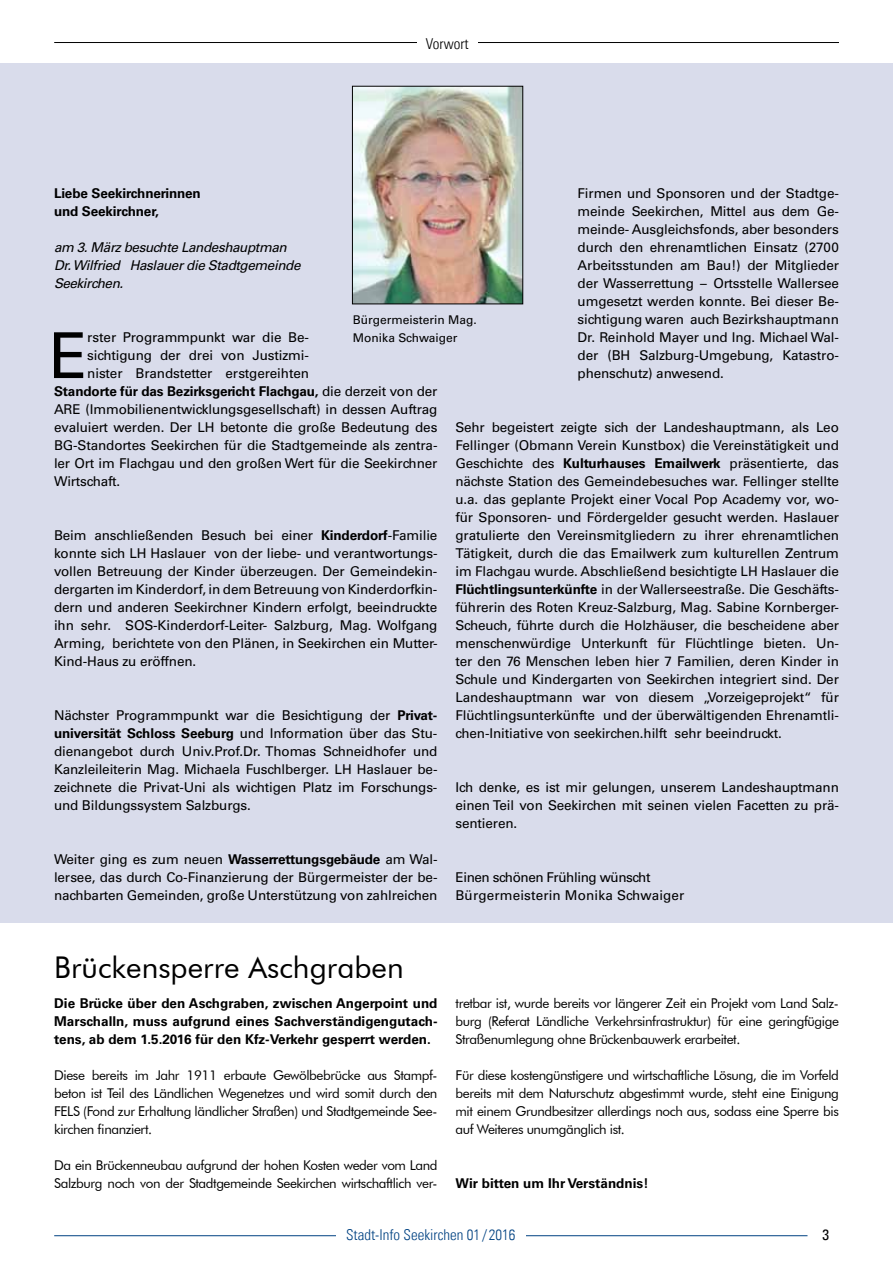
<style>
.page{position:relative;width:893px;height:1263px;background:#fff}
.page>*{position:absolute;margin:0;border:0;box-sizing:border-box;transform-origin:0 0}
.t1{font:63.3px "Univers LT Std";color:#000}
.t2{font:30px "Futura BT";color:#000}
.t3{font:15px "Univers Com 47 Light Cond";color:#004282}
.t4{font:15px "Univers Com 47 Light Cond";color:#000}
.t5{font:condensed 15px "Univers Com 57";color:#000}
.t6{font:13.5px/18px "Univers LT Std";letter-spacing:-.01em;color:#000;text-align:justify}
.t7{font:13.5px/18px "Futura BT";letter-spacing:-.03em;color:#000;text-align:justify}
.t8{font:700 13.5px/18px "Univers LT Std";letter-spacing:-.01em;color:#000}
.t9{font:italic 13.5px/18px "Univers LT Std";letter-spacing:-.03em;color:#000}
.t10{font:12px/18px "Univers LT Std";color:#000}
.s1{font-weight:400}
.s2{font-weight:700}
</style>
<div class="page">
<hr style="left:54px;top:1235px;width:753px;height:1px;background:#004282">
<div style="left:336px;top:1225px;width:189px;height:20px;background:#fff"></div>
<hr style="left:54px;top:42px;width:785px;height:1px;background:#000">
<div style="left:0;top:64px;width:893px;height:859px;background:#d9dceb"></div>
<img style="left:354px;top:88px;width:167px;height:214px">
<div style="left:352px;top:86px;width:171px;height:218px;border:1px solid #000"></div>
<div style="left:417px;top:33px;width:60px;height:21px;background:#fff"></div>
<p class="t4" style="left:426px;top:35px;width:44px">Vorwort</p>
<p class="t6" style="left:578px;top:184px;width:263px">Firmen und Sponsoren und der Stadtge&shy;meinde Seekirchen, Mittel aus dem Ge&shy;meinde- Ausgleichsfonds, aber besonders durch den ehrenamtlichen Einsatz (2700<br>Arbeitsstunden am Bau!) der Mitglieder der Wasserrettung – Ortsstelle Wallersee umgesetzt werden konnte. Bei dieser Be&shy;sichtigung waren auch Bezirkshauptmann Dr. Reinhold Mayer und Ing. Michael Wal&shy;der (BH Salzburg-Umgebung, Katastro&shy;phenschutz) anwesend.</p>
<p class="t8" style="left:54px;top:184px;width:148px">Liebe Seekirchnerinnen und Seekirchner,</p>
<p class="t9" style="left:54px;top:238px;width:248px">am 3. März besuchte Landeshauptman<br>Dr. Wilfried Haslauer die Stadtgemeinde<br>Seekirchen.</p>
<p class="t10" style="left:353px;top:311px;width:126px">Bürgermeisterin Mag.<br>Monika Schwaiger</p>
<h1 class="t1" style="left:49px;top:318px;width:40px">E</h1>
<p class="t6" style="left:87px;top:328px;width:223px">rster Programmpunkt war die Be-</p>
<p class="t6" style="left:87px;top:346px;width:223px">sichtigung der drei von Justizmi-</p>
<p class="t6" style="left:87px;top:364px;width:223px">nister Brandstetter erstgereihten</p>
<p class="t8" style="left:54px;top:382px;width:385px">Standorte für das Bezirksgericht Flachgau, <span class="s1">die derzeit von der</span></p>
<p class="t6" style="left:54px;top:400px;width:385px">ARE (Immobilienentwicklungsgesellschaft) in dessen Auftrag</p>
<p class="t6" style="left:54px;top:418px;width:385px">evaluiert werden. Der LH betonte die große Bedeutung des</p>
<p class="t6" style="left:54px;top:436px;width:385px">BG-Standortes Seekirchen für die Stadtgemeinde als zentra-</p>
<p class="t6" style="left:54px;top:454px;width:385px">ler Ort im Flachgau und den großen Wert für die Seekirchner</p>
<p class="t6" style="left:54px;top:472px;width:68px">Wirtschaft.</p>
<p class="t6" style="left:455px;top:418px;width:385px">Sehr begeistert zeigte sich der Landeshauptmann, als Leo Fellinger (Obmann Verein Kunstbox) die Vereinstätigkeit und Geschichte des <span class="s2">Kulturhauses Emailwerk</span> präsentierte, das nächste Station des Gemeindebesuches war. Fellinger stellte u.a. das geplante Projekt einer Vocal Pop Academy vor, wo&shy;für Sponsoren- und Fördergelder gesucht werden. Haslauer gratulierte den Vereinsmitgliedern zu ihrer ehrenamtlichen Tätigkeit, durch die das Emailwerk zum kulturellen Zentrum im Flachgau wurde. Abschließend besichtigte LH Haslauer die <span class="s2">Flüchtlingsunterkünfte</span> in der Wallerseestraße. Die Geschäfts&shy;führerin des Roten Kreuz-Salzburg, Mag. Sabine Kornberger-Scheuch, führte durch die Holzhäuser, die bescheidene aber menschenwürdige Unterkunft für Flüchtlinge bieten. Un&shy;ter den 76 Menschen leben hier 7 Familien, deren Kinder in Schule und Kindergarten von Seekirchen integriert sind. Der Landeshauptmann war von diesem „Vorzeigeprojekt“ für Flüchtlingsunterkünfte und der überwältigenden Ehrenamtli&shy;chen-Initiative von seekirchen.hilft sehr beeindruckt.</p>
<p class="t6" style="left:54px;top:526px;width:385px">Beim anschließenden Besuch bei einer <span class="s2">Kinderdorf</span>-Familie konnte sich LH Haslauer von der liebe- und verantwortungs&shy;vollen Betreuung der Kinder überzeugen. Der Gemeindekin&shy;dergarten im Kinderdorf, in dem Betreuung von Kinderdorfkin&shy;dern und anderen Seekirchner Kindern erfolgt, beeindruckte ihn sehr. SOS-Kinderdorf-Leiter- Salzburg, Mag. Wolfgang Arming, berichtete von den Plänen, in Seekirchen ein Mutter-Kind-Haus zu eröffnen.</p>
<p class="t6" style="left:54px;top:706px;width:385px">Nächster Programmpunkt war die Besichtigung der <span class="s2">Privat&shy;universität Schloss Seeburg</span> und Information über das Stu&shy;dienangebot durch Univ.Prof.Dr. Thomas Schneidhofer und Kanzleileiterin Mag. Michaela Fuschlberger. LH Haslauer be&shy;zeichnete die Privat-Uni als wichtigen Platz im Forschungs&shy;und Bildungssystem Salzburgs.</p>
<p class="t6" style="left:455px;top:778px;width:385px">Ich denke, es ist mir gelungen, unserem Landeshauptmann einen Teil von Seekirchen mit seinen vielen Facetten zu prä&shy;sentieren.</p>
<p class="t6" style="left:54px;top:850px;width:385px">Weiter ging es zum neuen <span class="s2">Wasserrettungsgebäude</span> am Wal&shy;lersee, das durch Co-Finanzierung der Bürgermeister der be&shy;nachbarten Gemeinden, große Unterstützung von zahlreichen</p>
<p class="t6" style="left:455px;top:868px;width:231px">Einen schönen Frühling wünscht<br>Bürgermeisterin Monika Schwaiger</p>
<h2 class="t2" style="left:54px;top:949px;width:351px">Brückensperre Aschgraben</h2>
<p class="t8" style="left:54px;top:994px;width:385px;text-align:justify">Die Brücke über den Aschgraben, zwischen Angerpoint und Marschalln, muss aufgrund eines Sachverständigengutach&shy;tens, ab dem 1.5.2016 für den Kfz-Verkehr gesperrt werden.</p>
<p class="t7" style="left:54px;top:1066px;width:385px">Diese bereits im Jahr 1911 erbaute Gewölbebrücke aus Stampf&shy;beton ist Teil des Ländlichen Wegenetzes und wird somit durch den FELS (Fond zur Erhaltung ländlicher Straßen) und Stadtgemeinde See&shy;kirchen finanziert.</p>
<p class="t7" style="left:54px;top:1156px;width:385px">Da ein Brückenneubau aufgrund der hohen Kosten weder vom Land<br>Salzburg noch von der Stadtgemeinde Seekirchen wirtschaftlich ver-</p>
<p class="t7" style="left:456px;top:994px;width:385px">tretbar ist, wurde bereits vor längerer Zeit ein Projekt vom Land Salz&shy;burg (Referat Ländliche Verkehrsinfrastruktur) für eine geringfügige Straßenumlegung ohne Brückenbauwerk erarbeitet.</p>
<p class="t7" style="left:456px;top:1066px;width:385px">Für diese kostengünstigere und wirtschaftliche Lösung, die im Vorfeld bereits mit dem Naturschutz abgestimmt wurde, steht eine Einigung mit einem Grundbesitzer allerdings noch aus, sodass eine Sperre bis auf Weiteres unumgänglich ist.</p>
<p class="t8" style="left:456px;top:1174px;width:194px">Wir bitten um Ihr Verständnis!</p>
<p class="t3" style="left:346px;top:1225px;width:171px">Stadt-Info Seekirchen 01 / 2016</p>
<p class="t5" style="left:822px;top:1225px;width:8px">3</p>
</div>
